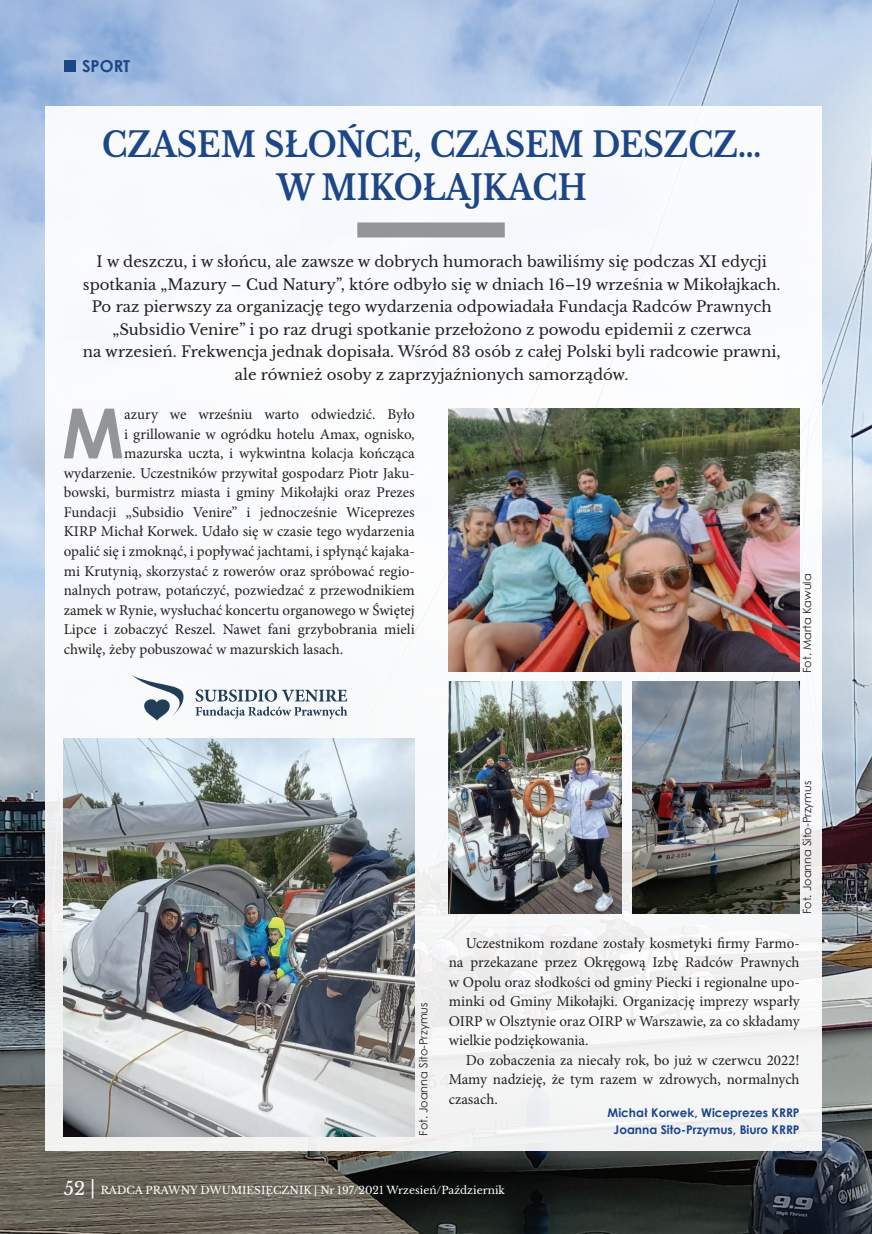
<style>
.page{position:relative;width:872px;height:1234px;background:#fff}
.page>*{position:absolute;margin:0;border:0;box-sizing:border-box;transform-origin:0 0}
.t1{font:700 69.3px "Century Gothic";color:#939598}
.t2{font:700 34.2px/43px "Libre Baskerville";letter-spacing:.235em;color:#1d4687;scale:.9 1}
.t3{font:700 16.5px "Century Gothic";color:#1d4687}
.t4{font:15px/19.5px "Minion Pro";color:#231f20;text-align:justify}
.t5{font:15px/22.5px "Libre Baskerville";color:#231f20;text-align:center}
.t6{font:700 12px/16.5px "Century Gothic";color:#1d4687;text-align:center}
.t7{font:11.25px "Century Gothic";color:#231f20}
.t8{font:10.5px "Libre Baskerville";color:#fff}
.s1{font-size:18px}
</style>
<div class="page">
<img style="left:0;top:0;width:872px;height:1233px">
<div style="left:64px;top:60px;width:11px;height:12px;background:#1d4687"></div>
<div style="left:46px;top:106px;width:776px;height:1044px;background:#fff"></div>
<div style="left:357px;top:222px;width:148px;height:15px;background:#939598"></div>
<img style="left:449px;top:408px;width:350px;height:263px">
<img style="left:64px;top:738px;width:351px;height:397px">
<img style="left:632px;top:681px;width:167px;height:232px">
<img style="left:449px;top:681px;width:172px;height:232px">
<svg style="left:131px;top:675px;width:53px;height:45px"></svg>
<svg style="left:196px;top:689px;width:151px;height:29px"></svg>
<p class="t3" style="left:82px;top:54px;width:11px">sport</p>
<h2 class="t2" style="left:277px;top:123px;width:540px;text-indent:-175px">CZASEM SŁOŃCE, CZASEM DESZCZ…<br>W MIKO</h2>
<h2 class="t2" style="left:422px;top:166px;width:95px">ŁAJKAC</h2>
<h2 class="t2" style="left:557px;top:166px;width:34px">H</h2>
<p class="t5" style="left:83px;top:250px;width:699px">I w deszczu, i w słońcu, ale zawsze w dobrych humorach bawiliśmy się podczas XI edycji spotkania „Mazury – Cud Natury”, które odbyło się w dniach 16–19 września w Mikołajkach.<br>Po raz pierwszy za organizację tego wydarzenia odpowiadała Fundacja Radców Prawnych „Subsidio Venire” i po raz drugi spotkanie przełożono z powodu epidemii z czerwca<br>na wrzesień. Frekwencja jednak dopisała. Wśród 83 osób z całej Polski byli radcowie prawni, ale również osoby z zaprzyjaźnionych samorządów.</p>
<h1 class="t1" style="left:62px;top:380px;width:64px">M</h1>
<p class="t4" style="left:124px;top:405px;width:292px">azury we wrześniu warto odwiedzić. Było</p>
<p class="t4" style="left:124px;top:424px;width:292px">i grillowanie w ogródku hotelu Amax, ognisko,</p>
<p class="t4" style="left:124px;top:444px;width:292px">mazurska uczta, i wykwintna kolacja kończąca</p>
<p class="t4" style="left:64px;top:463px;width:352px">wydarzenie. Uczestników przywitał gospodarz Piotr Jaku-</p>
<p class="t4" style="left:64px;top:483px;width:352px">bowski, burmistrz miasta i gminy Mikołajki oraz Prezes</p>
<p class="t4" style="left:64px;top:502px;width:352px">Fundacji „Subsidio Venire” i jednocześnie Wiceprezes</p>
<p class="t4" style="left:64px;top:522px;width:352px">KIRP Michał Korwek. Udało się w czasie tego wydarzenia</p>
<p class="t4" style="left:64px;top:541px;width:352px">opalić się i zmoknąć, i popływać jachtami, i spłynąć kajaka-</p>
<p class="t4" style="left:64px;top:561px;width:352px">mi Krutynią, skorzystać z rowerów oraz spróbować regio-</p>
<p class="t4" style="left:64px;top:580px;width:352px">nalnych potraw, potańczyć, pozwiedzać z przewodnikiem</p>
<p class="t4" style="left:64px;top:600px;width:352px">zamek w Rynie, wysłuchać koncertu organowego w Świętej</p>
<p class="t4" style="left:64px;top:619px;width:352px">Lipce i zobaczyć Reszel. Nawet fani grzybobrania mieli</p>
<p class="t4" style="left:64px;top:639px;width:281px">chwilę, żeby pobuszować w mazurskich lasach.</p>
<p class="t7" style="left:799px;top:673px;width:101px;rotate:-90deg">Fot. Marta Kawula</p>
<p class="t7" style="left:799px;top:913px;width:135px;rotate:-90deg">Fot. Joanna Sito-Przymus</p>
<p class="t7" style="left:415px;top:1135px;width:135px;rotate:-90deg">Fot. Joanna Sito-Przymus</p>
<p class="t4" style="left:449px;top:932px;width:352px;text-indent:17px">Uczestnikom rozdane zostały kosmetyki firmy Farmo&shy;na przekazane przez Okręgową Izbę Radców Prawnych w Opolu oraz słodkości od gminy Piecki i regionalne upo&shy;minki od Gminy Mikołajki. Organizację imprezy wsparły OIRP w Olsztynie oraz OIRP w Warszawie, za co składamy wielkie podziękowania.</p>
<p class="t4" style="left:449px;top:1049px;width:352px;text-indent:17px">Do zobaczenia za niecały rok, bo już w czerwcu 2022!<br>Mamy nadzieję, że tym razem w zdrowych, normalnych czasach.</p>
<p class="t6" style="left:607px;top:1103px;width:193px">Michał Korwek, Wiceprezes KRRP<br>Joanna Sito-Przymus, Biuro KRRP</p>
<p class="t8" style="left:64px;top:1183px;width:443px"><span class="s1">52 |</span> Radca Prawny Dwumiesięcznik | Nr 197/2021 Wrzesień/Październik</p>
</div>
